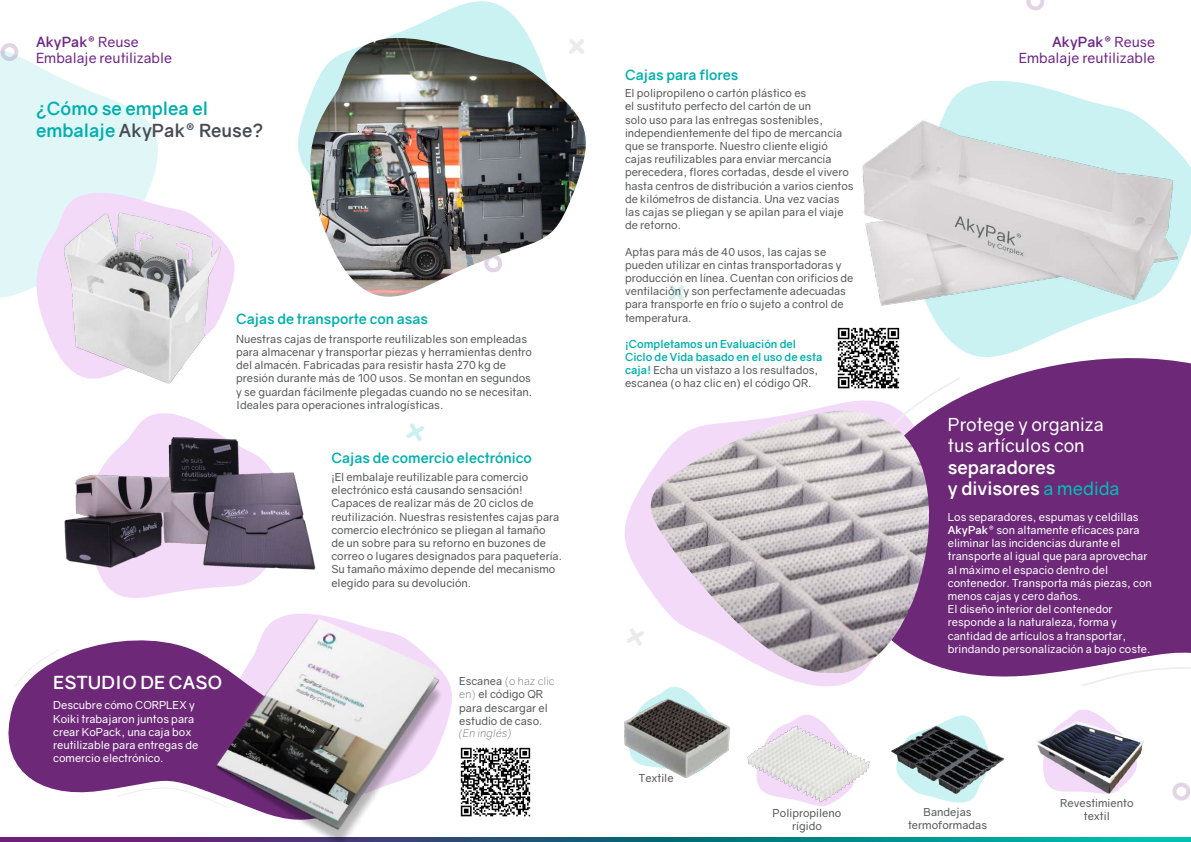
<style>
.page{position:relative;width:1191px;height:842px;background:#fff}
.page>*{position:absolute;margin:0;border:0;box-sizing:border-box;transform-origin:0 0}
.t1{font:700 18px/21.6px "Gravity";color:#fff}
.t2{font:700 18px/21.6px "Gravity";color:#00b0ad}
.t3{font:18px/21.6px "Gravity";color:#fff}
.t4{font:700 14px "Gravity";color:#00b0ad}
.t5{font:14px/16.8px "Gravity";color:#6f2786}
.t6{font:11px/13.2px "Gravity";color:#57585a}
.t7{font:11px/13.2px "Gravity";color:#fff}
.t8{font:700 11px/13.2px "Gravity";color:#00b0ad}
.t9{font:italic 300 11px "Gravity";color:#57585a}
.s1{font-weight:700}
.s2{color:#464b54}
.s3{font-weight:400;color:#57585a}
.s4{font-weight:300}
.s5{font-weight:400;color:#00bfb3}
</style>
<div class="page">
<img style="left:0;top:0;width:1191px;height:838px">
<svg style="left:0;top:838px;width:1191px;height:4px;background:#1c6f87"></svg>
<img style="left:57px;top:422px;width:273px;height:164px">
<img style="left:60px;top:197px;width:166px;height:190px">
<img style="left:848px;top:117px;width:343px;height:191px">
<svg style="left:297px;top:0;width:259px;height:242px"></svg>
<img style="left:309px;top:38px;width:278px;height:260px">
<svg style="left:9px;top:640px;width:200px;height:180px;fill:#6d2978"></svg>
<svg style="left:116px;top:786px;width:93px;height:22px"></svg>
<svg style="left:14px;top:649px;width:45px;height:39px"></svg>
<svg style="left:827px;top:358px;width:364px;height:376px;fill:#6d2978"></svg>
<svg style="left:865px;top:376px;width:96px;height:82px"></svg>
<img style="left:644px;top:411px;width:298px;height:262px">
<svg style="left:748px;top:711px;width:109px;height:103px"></svg>
<img style="left:740px;top:717px;width:136px;height:91px">
<svg style="left:622px;top:684px;width:103px;height:97px"></svg>
<img style="left:613px;top:694px;width:127px;height:86px">
<svg style="left:1038px;top:664px;width:153px;height:137px"></svg>
<img style="left:1034px;top:718px;width:111px;height:81px">
<svg style="left:896px;top:715px;width:93px;height:5px"></svg>
<img style="left:884px;top:720px;width:127px;height:94px">
<img style="left:209px;top:586px;width:241px;height:256px">
<img style="left:834px;top:326px;width:68px;height:63px">
<img style="left:458px;top:744px;width:75px;height:76px">
<p class="t5" style="left:36px;top:33px;width:138px"><span class="s1">AkyPak®</span> Reuse<br>Embalaje reutilizable</p>
<p class="t5" style="left:1019px;top:33px;width:138px;text-align:right"><span class="s1">AkyPak®</span> Reuse<br>Embalaje reutilizable</p>
<h1 class="t2" style="left:36px;top:98px;width:229px">¿Cómo se emplea el embalaje <span class="s2">AkyPak® Reuse?</span></h1>
<p class="t4" style="left:625px;top:67px;width:115px">Cajas para flores</p>
<p class="t6" style="left:625px;top:87px;width:230px">El polipropileno o cartón plástico es<br>el sustituto perfecto del cartón de un<br>solo uso para las entregas sostenibles, independientemente del tipo de mercancía que se transporte. Nuestro cliente eligió cajas reutilizables para enviar mercancía perecedera, flores cortadas, desde el vivero hasta centros de distribución a varios cientos de kilómetros de distancia. Una vez vacías las cajas se pliegan y se apilan para el viaje de retorno.</p>
<p class="t6" style="left:625px;top:245px;width:230px">Aptas para más de 40 usos, las cajas se pueden utilizar en cintas transportadoras y producción en línea. Cuentan con orificios de ventilación y son perfectamente adecuadas para transporte en frío o sujeto a control de temperatura.</p>
<p class="t8" style="left:625px;top:337px;width:199px">¡Completamos un Evaluación del Ciclo de Vida basado en el uso de esta caja! <span class="s3">Echa un vistazo a los resultados, escanea (o haz clic en) el código QR.</span></p>
<p class="t4" style="left:236px;top:310px;width:194px">Cajas de transporte con asas</p>
<p class="t6" style="left:236px;top:332px;width:298px">Nuestras cajas de transporte reutilizables son empleadas para almacenar y transportar piezas y herramientas dentro del almacén. Fabricadas para resistir hasta 270 kg de presión durante más de 100 usos. Se montan en segundos y se guardan fácilmente plegadas cuando no se necesitan.<br>Ideales para operaciones intralogísticas.</p>
<p class="t4" style="left:331px;top:449px;width:202px">Cajas de comercio electrónico</p>
<p class="t6" style="left:331px;top:470px;width:232px">¡El embalaje reutilizable para comercio electrónico está causando sensación!<br>Capaces de realizar más de 20 ciclos de reutilización. Nuestras resistentes cajas para comercio electrónico se pliegan al tamaño<br>de un sobre para su retorno en buzones de correo o lugares designados para paquetería.<br>Su tamaño máximo depende del mecanismo elegido para su devolución.</p>
<h1 class="t1" style="left:53px;top:672px;width:170px">ESTUDIO DE CASO</h1>
<p class="t6" style="left:459px;top:675px;width:97px">Escanea <span class="s4">(o haz clic en)</span> el código QR para descargar el estudio de caso.</p>
<p class="t9" style="left:458px;top:726px;width:57px">(En inglés)</p>
<p class="t7" style="left:53px;top:699px;width:147px">Descubre cómo CORPLEX y<br>Koiki trabajaron juntos para crear KoPack, una caja box reutilizable para entregas de comercio electrónico.</p>
<p class="t6" style="left:639px;top:772px;width:36px">Textile</p>
<p class="t6" style="left:772px;top:806px;width:70px;text-align:center">Polipropileno rígido</p>
<h1 class="t3" style="left:948px;top:413px;width:158px">Protege y organiza tus artículos con</h1>
<h1 class="t1" style="left:948px;top:456px;width:173px">separadores<br>y divisores <span class="s5">a medida</span></h1>
<p class="t7" style="left:948px;top:510px;width:205px">Los separadores, espumas y celdillas <span class="s1">AkyPak</span>® son altamente eficaces para eliminar las incidencias durante el transporte al igual que para aprovechar al máximo el espacio dentro del contenedor. Transporta más piezas, con menos cajas y cero daños.<br>El diseño interior del contenedor responde a la naturaleza, forma y cantidad de artículos a transportar, brindando personalización a bajo coste.</p>
<p class="t6" style="left:908px;top:806px;width:80px;text-align:center">Bandejas termoformadas</p>
<p class="t6" style="left:1060px;top:796px;width:75px;text-align:center">Revestimiento textil</p>
</div>
